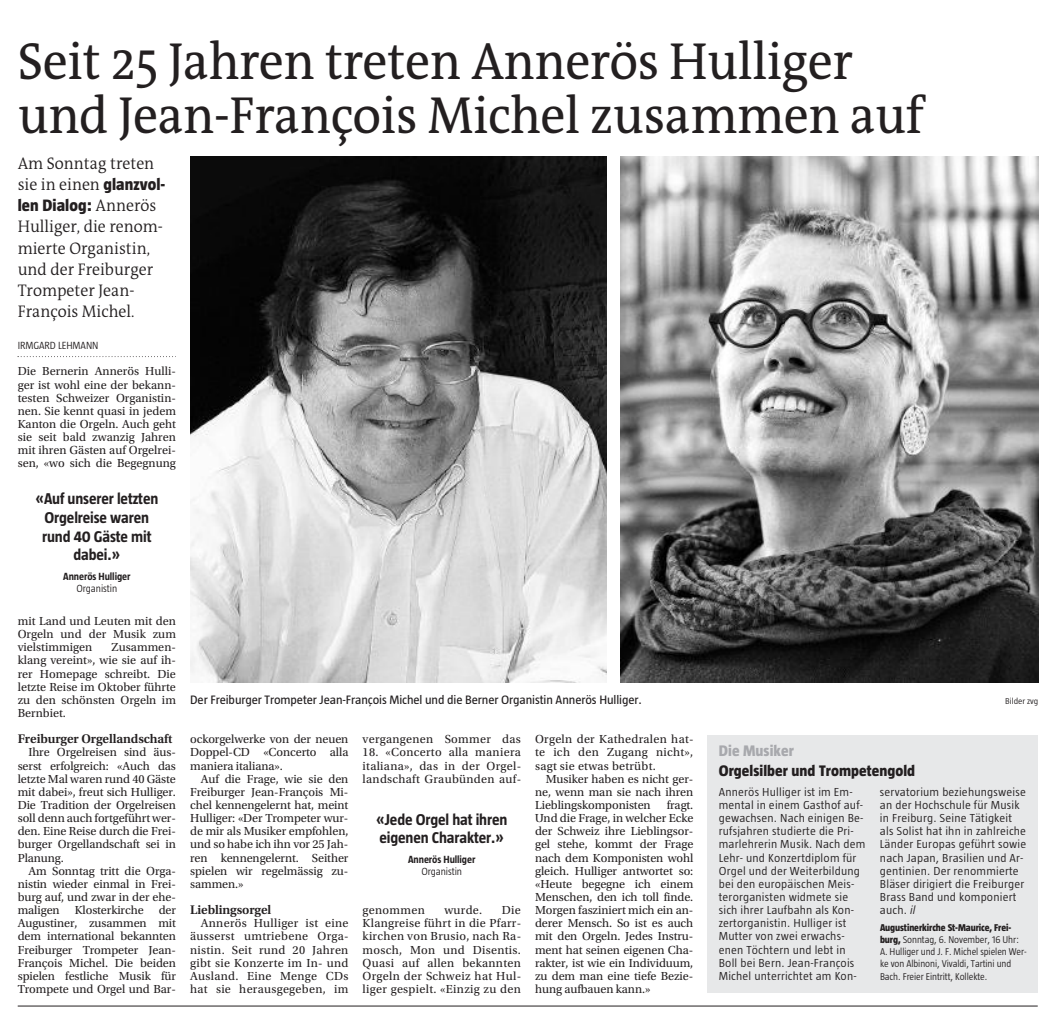
<style>
.page{position:relative;width:1056px;height:1025px;background:#fff}
.page>*{position:absolute;margin:0;border:0;box-sizing:border-box;transform-origin:0 0}
.t1{font:52.5px/53.8px "The Antiqua B5";letter-spacing:-.01em;color:#231f20;scale:.95 1}
.t2{font:300 16.88px/21.2px "The Antiqua B4";color:#231f20;scale:.95 1}
.t3{font:800 16.88px "Taz";letter-spacing:.005em;color:#231f20}
.t4{font:700 16px/18.8px "Taz";letter-spacing:-.005em;color:#231f20;text-align:center}
.t5{font:800 15.62px "Taz";letter-spacing:.005em;color:#231f20}
.t6{font:800 15.62px "Taz";letter-spacing:.005em;color:#a8a9ad}
.t7{font:600 13.12px "Utopia Std";letter-spacing:-.01em;color:#231f20}
.t8{font:12.5px "Taz";letter-spacing:-.01em;color:#231f20;scale:1.05 1}
.t9{font:12.25px/13.1px "Utopia Std";color:#231f20;text-align:justify}
.t10{font:12.25px "Utopia Std";letter-spacing:.02em;color:#231f20}
.t11{font:300 11.88px/13.1px "Taz";letter-spacing:.015em;color:#231f20;scale:1.05 1}
.t12{font:300 10.62px "Taz";letter-spacing:-.01em;color:#231f20}
.t13{font:700 10.62px "Taz";letter-spacing:-.01em;color:#231f20}
.t14{font:300 10.12px/12.1px "Taz";letter-spacing:-.005em;color:#231f20}
.t15{font:300 8.75px "Taz";letter-spacing:-.005em;color:#231f20;scale:1.05 1}
.s1{font-family:"Taz";font-weight:800}
.s2{font-family:"The Antiqua B4";font-weight:300}
.s3{font-style:italic}
.s4{font-weight:800}
</style>
<div class="page">
<svg style="left:18px;top:356px;width:158px;height:1px"></svg>
<div style="left:707px;top:735px;width:331px;height:47px;background:#e7e8e9"></div>
<div style="left:707px;top:782px;width:331px;height:210px;background:#e7e8e9"></div>
<img style="left:190px;top:157px;width:417px;height:525px">
<img style="left:621px;top:157px;width:417px;height:525px">
<hr style="left:18px;top:1005px;width:1020px;height:1px;background:#231f20">
<h1 class="t1" style="left:18px;top:38px;width:955px">Seit 25 Jahren treten Annerös Hulliger und Jean-François Michel zusammen auf</h1>
<h2 class="t2" style="left:18px;top:153px;width:157px">Am Sonntag treten sie in einen <span class="s1">glanzvol-</span></h2>
<h2 class="t3" style="left:18px;top:196px;width:140px">len Dialog: <span class="s2">Annerös</span></h2>
<h2 class="t2" style="left:18px;top:217px;width:154px">Hulliger, die renom&shy;mierte Organistin, und der Freiburger<br>Trompeter Jean-<br>François Michel.</h2>
<p class="t12" style="left:18px;top:340px;width:82px">IRMGARD LEHMANN</p>
<p class="t9" style="left:18px;top:366px;width:160px">Die Bernerin Annerös Hulli&shy;ger ist wohl eine der bekann&shy;testen Schweizer Organistin&shy;nen. Sie kennt quasi in jedem Kanton die Orgeln. Auch geht sie seit bald zwanzig Jahren mit ihren Gästen auf Orgelrei&shy;sen, «wo sich die Begegnung</p>
<h3 class="t4" style="left:35px;top:489px;width:124px">«Auf unserer letzten<br>Orgelreise waren rund 40 Gäste mit dabei.»</h3>
<p class="t13" style="left:63px;top:570px;width:69px">Annerös Hulliger</p>
<p class="t12" style="left:76px;top:583px;width:42px">Organistin</p>
<p class="t9" style="left:18px;top:615px;width:160px">mit Land und Leuten mit den Orgeln und der Musik zum vielstimmigen</p>
<p class="t9" style="left:18px;top:641px;width:160px;text-indent:94px">Zusammen&shy;klang vereint», wie sie auf ih&shy;rer Homepage schreibt. Die letzte Reise im Oktober führte zu den schönsten Orgeln im Bernbiet.</p>
<p class="t7" style="left:18px;top:733px;width:156px">Freiburger Orgellandschaft</p>
<p class="t9" style="left:18px;top:746px;width:160px;text-indent:11px">Ihre Orgelreisen sind äus&shy;serst erfolgreich: «Auch das letzte Mal waren rund 40 Gäste mit dabei», freut sich Hulliger.<br>Die Tradition der Orgelreisen soll denn auch fortgeführt wer&shy;den. Eine Reise durch die Frei&shy;burger Orgellandschaft sei in Planung.</p>
<p class="t9" style="left:18px;top:864px;width:160px;text-indent:11px">Am Sonntag tritt die Orga&shy;nistin wieder einmal in Frei&shy;burg auf, und zwar in der ehe&shy;maligen Klosterkirche der Augustiner, zusammen mit dem international bekannten Freiburger Trompeter Jean-François Michel. Die beiden spielen festliche Musik für Trompete und Orgel und Bar-</p>
<p class="t8" style="left:190px;top:692px;width:432px">Der Freiburger Trompeter Jean-François Michel und die Berner Organistin Annerös Hulliger.</p>
<p class="t15" style="left:1005px;top:696px;width:33px">Bilder zvg</p>
<p class="t9" style="left:190px;top:733px;width:160px">ockorgelwerke von der neuen Doppel-CD «Concerto alla maniera italiana».</p>
<p class="t9" style="left:190px;top:772px;width:160px;text-indent:11px">Auf die Frage, wie sie den Freiburger Jean-François Mi&shy;chel kennengelernt hat, meint Hulliger: «Der Trompeter wur&shy;de mir als Musiker empfohlen, und so habe ich ihn vor 25 Jah&shy;ren kennengelernt. Seither spielen wir regelmässig zu&shy;sammen.»</p>
<p class="t7" style="left:190px;top:904px;width:83px">Lieblingsorgel</p>
<p class="t9" style="left:190px;top:917px;width:160px;text-indent:11px">Annerös Hulliger ist eine äusserst umtriebene Orga&shy;nistin. Seit rund 20 Jahren gibt sie Konzerte im In- und Ausland. Eine Menge CDs hat sie herausgegeben, im</p>
<p class="t10" style="left:363px;top:734px;width:160px">vergangenen Sommer das</p>
<p class="t9" style="left:363px;top:746px;width:160px">18. «Concerto alla maniera italiana», das in der Orgel&shy;landschaft Graubünden auf-</p>
<h3 class="t4" style="left:376px;top:809px;width:133px;text-align:left">«Jede Orgel hat ihren eigenen Charakter.»</h3>
<p class="t13" style="left:408px;top:853px;width:69px">Annerös Hulliger</p>
<p class="t12" style="left:421px;top:866px;width:42px">Organistin</p>
<p class="t10" style="left:363px;top:905px;width:64px">genommen</p>
<p class="t9" style="left:444px;top:904px;width:39px">wurde.</p>
<p class="t9" style="left:363px;top:904px;width:160px;text-indent:139px">Die Klangreise führt in die Pfarr&shy;kirchen von Brusio, nach Ra&shy;mosch, Mon und Disentis.<br>Quasi auf allen bekannten Orgeln der Schweiz hat Hul&shy;liger gespielt. «Einzig zu den</p>
<p class="t9" style="left:535px;top:733px;width:160px">Orgeln der Kathedralen hat&shy;te ich den Zugang nicht», sagt sie etwas betrübt.</p>
<p class="t9" style="left:535px;top:772px;width:160px;text-indent:11px">Musiker haben es nicht ger&shy;ne, wenn man sie nach ihren Lieblingskomponisten</p>
<p class="t9" style="left:535px;top:799px;width:160px;text-indent:132px">fragt.<br>Und die Frage, in welcher Ecke der Schweiz ihre Lieblingsor&shy;gel stehe, kommt der Frage nach dem Komponisten wohl gleich. Hulliger antwortet so: «Heute begegne ich einem Menschen, den ich toll finde.<br>Morgen fasziniert mich ein an&shy;derer Mensch. So ist es auch mit den Orgeln. Jedes Instru&shy;ment hat seinen eigenen Cha&shy;rakter, ist wie ein Individuum, zu dem man eine tiefe Bezie&shy;hung aufbauen kann.»</p>
<p class="t6" style="left:719px;top:742px;width:77px">Die Musiker</p>
<p class="t5" style="left:719px;top:762px;width:198px">Orgelsilber und Trompetengold</p>
<p class="t11" style="left:719px;top:785px;width:141px">Annerös Hulliger ist im Em&shy;mental in einem Gasthof auf&shy;gewachsen. Nach einigen Be&shy;rufsjahren studierte die Pri&shy;marlehrerin Musik. Nach dem<br>Lehr- und Konzertdiplom für<br>Orgel und der Weiterbildung bei den europäischen Meis&shy;terorganisten widmete sie sich ihrer Laufbahn als Kon&shy;zertorganistin. Hulliger ist<br>Mutter von zwei erwachs&shy;enen Töchtern und lebt in<br>Boll bei Bern. Jean-François<br>Michel unterrichtet am Kon-</p>
<p class="t11" style="left:880px;top:785px;width:141px">servatorium beziehungsweise an der Hochschule für Musik in Freiburg. Seine Tätigkeit als Solist hat ihn in zahlreiche<br>Länder Europas geführt sowie nach Japan, Brasilien und Ar&shy;gentinien. Der renommierte<br>Bläser dirigiert die Freiburger<br>Brass Band und komponiert auch. <span class="s3">il</span></p>
<p class="t14" style="left:880px;top:921px;width:148px"><span class="s4">Augustinerkirche St-Maurice, Frei&shy;burg,</span> Sonntag, 6. November, 16 Uhr:<br>A. Hulliger und J. F. Michel spielen Wer&shy;ke von Albinoni, Vivaldi, Tartini und Bach. Freier Eintritt, Kollekte.</p>
</div>
